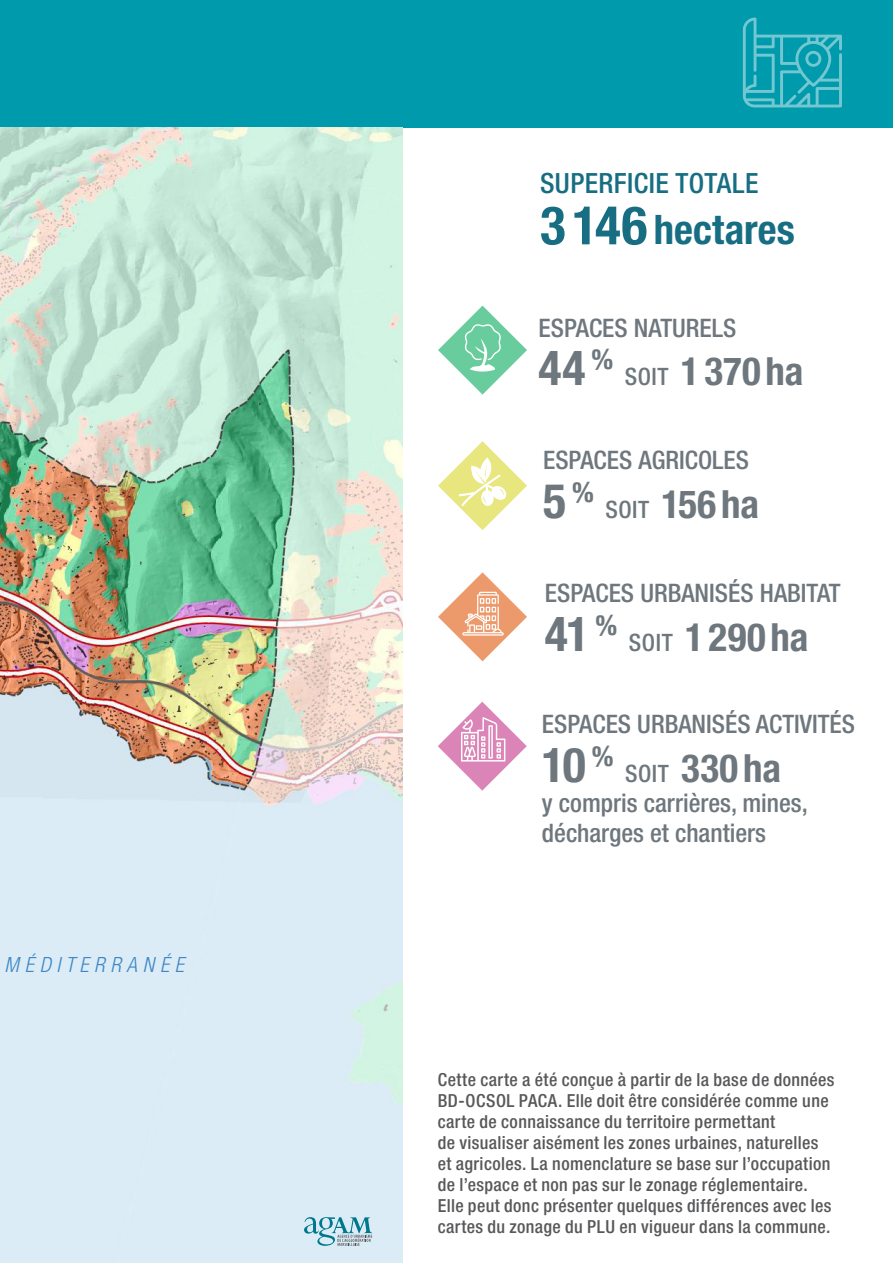
<style>
.page{position:relative;width:893px;height:1263px;background:#fff}
.page>*{position:absolute;margin:0;border:0;box-sizing:border-box;transform-origin:0 0}
.t1{font:700 condensed 48px "Helvetica Neue LT Std";color:#6e777d}
.t2{font:700 condensed 40.8px "Helvetica Neue LT Std";color:#176e83}
.t3{font:700 condensed 39px "Helvetica Neue LT Std";letter-spacing:.015em;color:#6e777d}
.t4{font:500 condensed 27.9px "Helvetica Neue LT Std";letter-spacing:.015em;color:#176e83}
.t5{font:500 condensed 25.5px/30px "Helvetica Neue LT Std";color:#6e777d}
.t6{font:italic 300 condensed 21px "Helvetica Neue LT Std";letter-spacing:.26em;color:#3e87c7}
.t7{font:500 condensed 18px/21px "Helvetica Neue LT Std";letter-spacing:.02em;color:#57585a}
.s1{font-size:53.1px}
.s2{font-weight:500;font-size:24px}
</style>
<div class="page">
<div style="left:0;top:0;width:893px;height:128px;background:#009aad"></div>
<svg style="left:743px;top:18px;width:99px;height:89px"></svg>
<img style="left:0;top:128px;width:402px;height:1135px">
<svg style="left:438px;top:306px;width:89px;height:89px"></svg>
<svg style="left:438px;top:441px;width:89px;height:89px"></svg>
<svg style="left:438px;top:572px;width:89px;height:89px"></svg>
<svg style="left:438px;top:702px;width:89px;height:89px"></svg>
<svg style="left:304px;top:1217px;width:68px;height:29px;background:#9dc6d2"></svg>
<p class="t6" style="left:5px;top:952px;width:181px">MÉDITERRANÉE</p>
<p class="t4" style="left:540px;top:167px;width:220px">SUPERFICIE TOTALE</p>
<p class="t2" style="left:540px;top:205px;width:256px"><span class="s1">3 146</span> hectares</p>
<p class="t5" style="left:538px;top:312px;width:199px">ESPACES NATURELS</p>
<p class="t1" style="left:538px;top:339px;width:76px">44<sup>%</sup></p>
<p class="t3" style="left:625px;top:348px;width:180px"><span class="s2">SOIT</span> 1370ha</p>
<p class="t5" style="left:543px;top:445px;width:207px">ESPACES AGRICOLES</p>
<p class="t1" style="left:543px;top:472px;width:52px">5<sup>%</sup></p>
<p class="t3" style="left:605px;top:481px;width:155px"><span class="s2">SOIT</span> 156ha</p>
<p class="t5" style="left:545px;top:578px;width:297px">ESPACES URBANISÉS HABITAT</p>
<p class="t1" style="left:545px;top:605px;width:74px">41 <sup>%</sup></p>
<p class="t3" style="left:629px;top:613px;width:181px"><span class="s2">SOIT</span> 1290ha</p>
<p class="t5" style="left:542px;top:708px;width:315px">ESPACES URBANISÉS ACTIVITÉS</p>
<p class="t1" style="left:542px;top:735px;width:73px">10 <sup>%</sup></p>
<p class="t3" style="left:625px;top:744px;width:157px"><span class="s2">SOIT</span> 330ha</p>
<p class="t5" style="left:542px;top:787px;width:268px">y compris carrières, mines, décharges et chantiers</p>
<p class="t7" style="left:438px;top:1069px;width:398px">Cette carte a été conçue à partir de la base de données BD-OCSOL PACA. Elle doit être considérée comme une carte de connaissance du territoire permettant<br>de visualiser aisément les zones urbaines, naturelles et agricoles. La nomenclature se base sur l’occupation de l’espace et non pas sur le zonage réglementaire.<br>Elle peut donc présenter quelques différences avec les cartes du zonage du PLU en vigueur dans la commune.</p>
</div>
